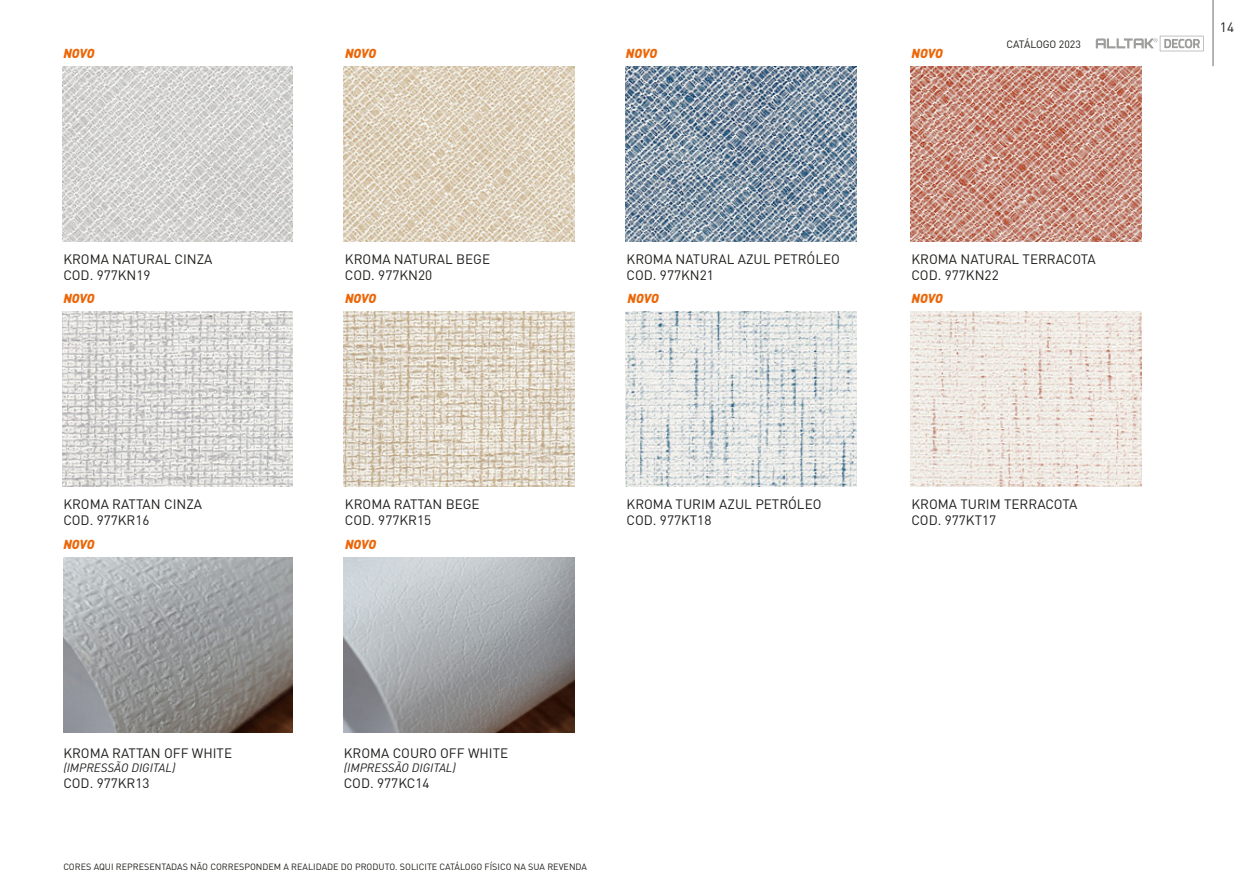
<style>
.page{position:relative;width:1255px;height:893px;background:#fff}
.page>*{position:absolute;margin:0;border:0;box-sizing:border-box;transform-origin:0 0}
.t1{font:13.5px/16.2px "DIN Pro";color:#1d1d1b}
.t2{font:italic 900 12.9px "DIN Pro";letter-spacing:-.005em;color:#ec6608}
.t3{font:italic 12px "DIN Pro";color:#1d1d1b}
.t4{font:10.5px "DIN Pro";letter-spacing:-.01em;color:#1d1d1b}
.t5{font:9px "DIN Pro";color:#1d1d1b}
</style>
<div class="page">
<img style="left:626px;top:66px;width:230px;height:175px">
<img style="left:63px;top:66px;width:230px;height:175px">
<img style="left:63px;top:312px;width:230px;height:175px">
<img style="left:344px;top:66px;width:230px;height:175px">
<img style="left:344px;top:312px;width:230px;height:175px">
<hr style="left:1212px;top:0;width:1px;height:66px;background:#7c7a7f">
<svg style="left:1096px;top:36px;width:107px;height:15px"></svg>
<img style="left:626px;top:312px;width:230px;height:175px">
<img style="left:911px;top:66px;width:230px;height:175px">
<img style="left:911px;top:312px;width:230px;height:175px">
<img style="left:344px;top:557px;width:230px;height:175px">
<img style="left:63px;top:557px;width:230px;height:175px">
<p class="t2" style="left:63px;top:42px;width:33px">NOVO</p>
<p class="t2" style="left:345px;top:42px;width:33px">NOVO</p>
<p class="t2" style="left:911px;top:42px;width:33px">NOVO</p>
<p class="t2" style="left:626px;top:42px;width:33px">NOVO</p>
<p class="t4" style="left:1006px;top:36px;width:76px">CATÁLOGO 2023</p>
<p class="t1" style="left:63px;top:249px;width:151px">KROMA NATURAL CINZA<br>COD. 977KN19</p>
<p class="t1" style="left:345px;top:249px;width:147px">KROMA NATURAL BEGE<br>COD. 977KN20</p>
<p class="t1" style="left:627px;top:249px;width:215px">KROMA NATURAL AZUL PETRÓLEO<br>COD. 977KN21</p>
<p class="t1" style="left:911px;top:249px;width:186px">KROMA NATURAL TERRACOTA<br>COD. 977KN22</p>
<p class="t2" style="left:63px;top:288px;width:33px">NOVO</p>
<p class="t2" style="left:345px;top:288px;width:33px">NOVO</p>
<p class="t2" style="left:627px;top:288px;width:33px">NOVO</p>
<p class="t2" style="left:911px;top:288px;width:33px">NOVO</p>
<p class="t1" style="left:63px;top:495px;width:140px">KROMA RATTAN CINZA<br>COD. 977KR16</p>
<p class="t1" style="left:345px;top:495px;width:136px">KROMA RATTAN BEGE<br>COD. 977KR15</p>
<p class="t1" style="left:627px;top:495px;width:196px">KROMA TURIM AZUL PETRÓLEO<br>COD. 977KT18</p>
<p class="t1" style="left:911px;top:495px;width:167px">KROMA TURIM TERRACOTA<br>COD. 977KT17</p>
<p class="t2" style="left:63px;top:534px;width:33px">NOVO</p>
<p class="t2" style="left:345px;top:534px;width:33px">NOVO</p>
<p class="t1" style="left:63px;top:743px;width:170px">KROMA RATTAN OFF WHITE</p>
<p class="t3" style="left:63px;top:758px;width:114px">(IMPRESSÃO DIGITAL)</p>
<p class="t1" style="left:63px;top:774px;width:88px">COD. 977KR13</p>
<p class="t1" style="left:344px;top:743px;width:166px">KROMA COURO OFF WHITE</p>
<p class="t3" style="left:344px;top:758px;width:114px">(IMPRESSÃO DIGITAL)</p>
<p class="t1" style="left:344px;top:774px;width:87px">COD. 977KC14</p>
<p class="t5" style="left:63px;top:859px;width:525px">CORES AQUI REPRESENTADAS NÃO CORRESPONDEM A REALIDADE DO PRODUTO. SOLICITE CATÁLOGO FÍSICO NA SUA REVENDA</p>
<p class="t1" style="left:1220px;top:18px;width:16px">14</p>
</div>
